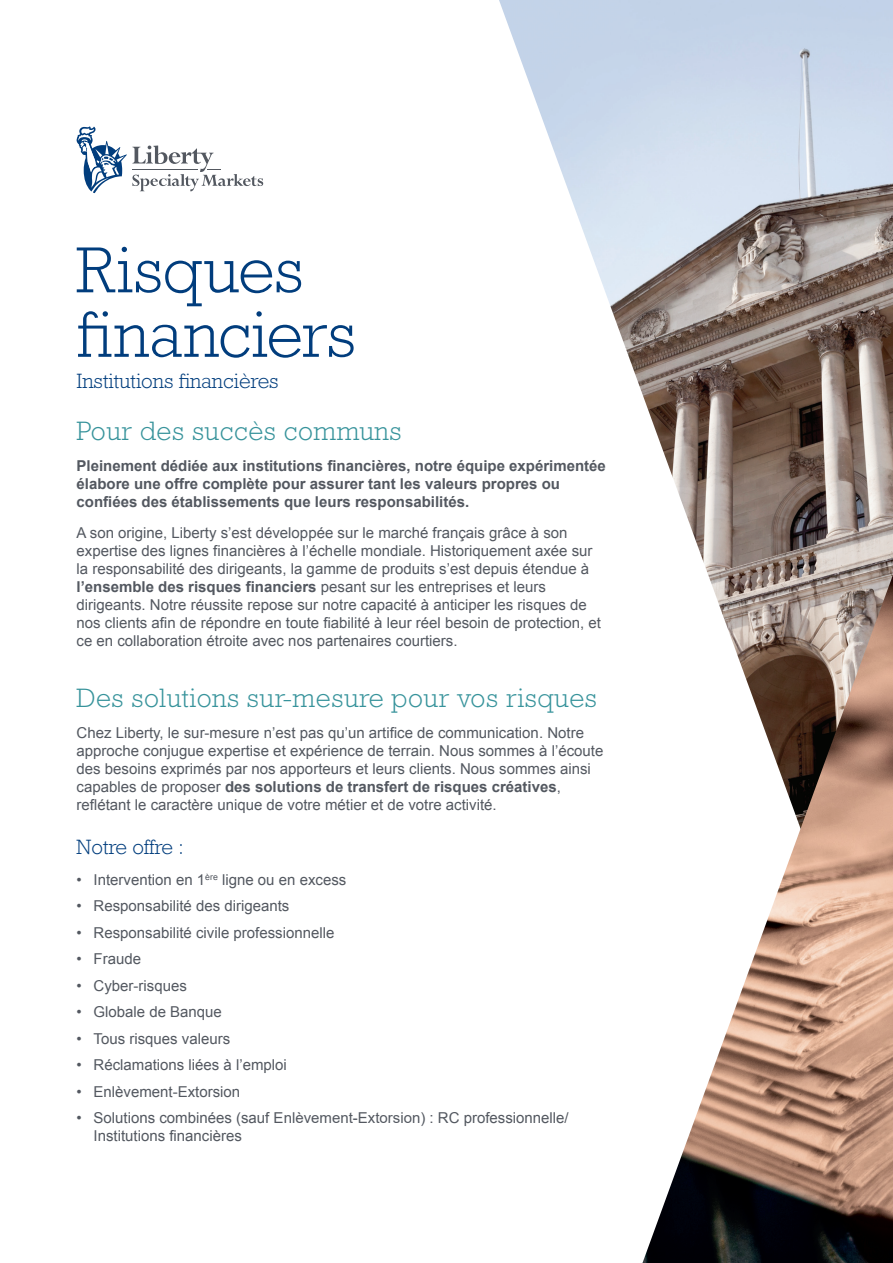
<style>
.page{position:relative;width:893px;height:1263px;background:#fff}
.page>*{position:absolute;margin:0;border:0;box-sizing:border-box;transform-origin:0 0}
.LSM_Large_Headline{font:300 66px/64.5px "Rockwell Std";letter-spacing:-.005em;color:#013d7d}
.LSM_Small_Subtitle{font:300 27px "Rockwell Std";letter-spacing:.02em;color:#37939b}
.LSM_Subtitle{font:300 27px "Rockwell Std";letter-spacing:.02em;color:#37939b}
.LSM_Large_Headline-2{font:300 21px "Rockwell Std";color:#013d7d}
.LSM_Small_Subtitle-2{font:300 21px "Rockwell Std";color:#013d7d}
.LSM_Small_Subtitle-3{font:15px/18px "Arial";color:#535860}
.LSM_Small_Subtitle-4{font:700 15px/18px "Arial";color:#535860}
.s1{font-weight:700}
</style>
<div class="page">
<svg style="left:77px;top:126px;width:186px;height:67px"></svg>
<img style="left:499px;top:0;width:394px;height:575px">
<img style="left:642px;top:575px;width:251px;height:688px">
<p class="LSM_Large_Headline" style="left:77px;top:238px;width:281px">Risques financiers</p>
<p class="LSM_Large_Headline-2" style="left:77px;top:369px;width:204px">Institutions financières</p>
<p class="LSM_Subtitle" style="left:77px;top:416px;width:326px">Pour des succès communs</p>
<p class="LSM_Small_Subtitle-4" style="left:77px;top:457px;width:531px">Pleinement dédiée aux institutions financières, notre équipe expérimentée élabore une offre complète pour assurer tant les valeurs propres ou confiées des établissements que leurs responsabilités.</p>
<p class="LSM_Small_Subtitle-3" style="left:77px;top:523px;width:526px">A son origine, Liberty s’est développée sur le marché français grâce à son expertise des lignes financières à l’échelle mondiale. Historiquement axée sur la responsabilité des dirigeants, la gamme de produits s’est depuis étendue à <span class="s1">l’ensemble des risques financiers</span> pesant sur les entreprises et leurs dirigeants. Notre réussite repose sur notre capacité à anticiper les risques de nos clients afin de répondre en toute fiabilité à leur réel besoin de protection, et ce en collaboration étroite avec nos partenaires courtiers.</p>
<p class="LSM_Small_Subtitle" style="left:77px;top:682px;width:522px">Des solutions sur-mesure pour vos risques</p>
<p class="LSM_Small_Subtitle-3" style="left:77px;top:723px;width:528px">Chez Liberty, le sur-mesure n’est pas qu’un artifice de communication. Notre approche conjugue expertise et expérience de terrain. Nous sommes à l’écoute des besoins exprimés par nos apporteurs et leurs clients. Nous sommes ainsi capables de proposer <span class="s1">des solutions de transfert de risques créatives</span>, reflétant le caractère unique de votre métier et de votre activité.</p>
<p class="LSM_Small_Subtitle-2" style="left:77px;top:835px;width:109px">Notre offre :</p>
<p class="LSM_Small_Subtitle-3" style="left:77px;top:870px;width:271px">• Intervention en 1<sup>ère</sup> ligne ou en excess</p>
<p class="LSM_Small_Subtitle-3" style="left:77px;top:897px;width:214px">• Responsabilité des dirigeants</p>
<p class="LSM_Small_Subtitle-3" style="left:77px;top:923px;width:259px">• Responsabilité civile professionnelle</p>
<p class="LSM_Small_Subtitle-3" style="left:77px;top:950px;width:66px">• Fraude</p>
<p class="LSM_Small_Subtitle-3" style="left:77px;top:976px;width:112px">• Cyber-risques</p>
<p class="LSM_Small_Subtitle-3" style="left:77px;top:1003px;width:147px">• Globale de Banque</p>
<p class="LSM_Small_Subtitle-3" style="left:77px;top:1029px;width:155px">• Tous risques valeurs</p>
<p class="LSM_Small_Subtitle-3" style="left:77px;top:1056px;width:212px">• Réclamations liées à l’emploi</p>
<p class="LSM_Small_Subtitle-3" style="left:77px;top:1082px;width:165px">• Enlèvement-Extorsion</p>
<p class="LSM_Small_Subtitle-3" style="left:94px;top:1109px;width:477px;text-indent:-17px">• Solutions combinées (sauf Enlèvement-Extorsion) : RC professionnelle/<br>Institutions financières</p>
</div>
